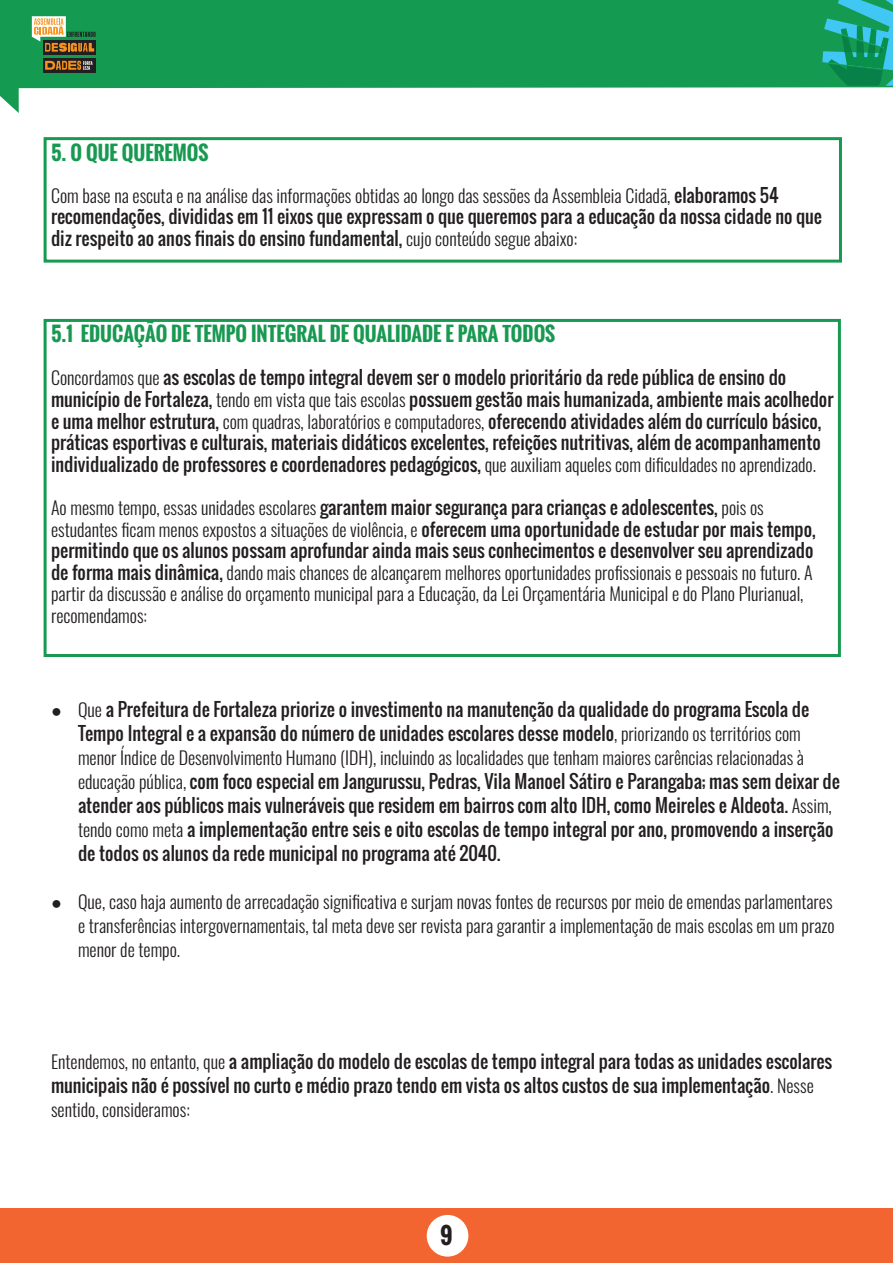
<style>
.page{position:relative;width:893px;height:1263px;background:#fff}
.page>*{position:absolute;margin:0;border:0;box-sizing:border-box;transform-origin:0 0}
.t1{font:700 22.5px "Oswald";color:#231f20}
.t2{font:700 19.5px "Oswald";color:#189951}
.t3{font:18px/24px "Oswald";color:#231f20}
.t4{font:300 18px/21.6px "Oswald";color:#231f20}
.s1{font-weight:300}
.s2{font-weight:400}
.s3{font-family:"Arial";font-weight:700}
</style>
<div class="page">
<svg style="left:0;top:0;width:822px;height:113px;fill:#159a51"></svg>
<svg style="left:822px;top:0;width:71px;height:88px;background:#1fa381"></svg>
<div style="left:43px;top:58px;width:53px;height:15px;background:#231f20"></div>
<div style="left:43px;top:40px;width:53px;height:15px;background:#231f20"></div>
<svg style="left:32px;top:16px;width:64px;height:36px"></svg>
<svg style="left:45px;top:61px;width:48px;height:9px"></svg>
<div style="left:0;top:1209px;width:893px;height:54px;background:#f26430"></div>
<div style="left:427px;top:1215px;width:41px;height:41px;background:#fff;border-radius:50%"></div>
<div style="left:44px;top:319px;width:797px;height:338px;border:3px solid #189951"></div>
<div style="left:44px;top:137px;width:798px;height:126px;border:3px solid #189951"></div>
<p class="t2" style="left:51px;top:138px;width:159px">5. O QUE QUEREMOS</p>
<p class="t3" style="left:51px;top:185px;width:772px;line-height:21px"><span class="s1">Com base na escuta e na análise das informações obtidas ao longo das sessões da Assembleia Cidadã,</span> elaboramos 54 recomendações, divididas em 11 eixos que expressam o que queremos para a educação da nossa cidade no que diz respeito ao anos finais do ensino fundamental, <span class="s1">cujo conteúdo segue abaixo:</span></p>
<p class="t2" style="left:51px;top:319px;width:506px">5.1 EDUCAÇÃO DE TEMPO INTEGRAL DE QUALIDADE E PARA TODOS</p>
<p class="t3" style="left:51px;top:367px;width:784px;line-height:21.6px"><span class="s1">Concordamos que</span> as escolas de tempo integral devem ser o modelo prioritário da rede pública de ensino do município de Fortaleza, <span class="s1">tendo em vista que tais escolas</span> possuem gestão mais humanizada, ambiente mais acolhedor e uma melhor estrutura, <span class="s1">com quadras, laboratórios e computadores,</span> oferecendo atividades além do currículo básico, práticas esportivas e culturais, materiais didáticos excelentes, refeições nutritivas, além de acompanhamento individualizado de professores e coordenadores pedagógicos, <span class="s1">que auxiliam aqueles com dificuldades no aprendizado.</span></p>
<p class="t4" style="left:51px;top:495px;width:766px">Ao mesmo tempo, essas unidades escolares <span class="s2">garantem maior segurança para crianças e adolescentes,</span> pois os estudantes ficam menos expostos a situações de violência, e <span class="s2">oferecem uma oportunidade de estudar por mais tempo, permitindo que os alunos possam aprofundar ainda mais seus conhecimentos e desenvolver seu aprendizado de forma mais dinâmica,</span> dando mais chances de alcançarem melhores oportunidades profissionais e pessoais no futuro. A partir da discussão e análise do orçamento municipal para a Educação, da Lei Orçamentária Municipal e do Plano Plurianual, recomendamos:</p>
<p class="t3" style="left:78px;top:697px;width:763px;text-indent:-27px"><span class="s3">●</span> <span class="s1">Que</span> a Prefeitura de Fortaleza priorize o investimento na manutenção da qualidade do programa Escola de Tempo Integral e a expansão do número de unidades escolares desse modelo<span class="s1">, priorizando os territórios com menor Índice de Desenvolvimento Humano (IDH), incluindo as localidades que tenham maiores carências relacionadas à educação pública,</span> com foco especial em Jangurussu, Pedras, Vila Manoel Sátiro e Parangaba; mas sem deixar de atender aos públicos mais vulneráveis que residem em bairros com alto IDH, como Meireles e Aldeota. <span class="s1">Assim, tendo como meta</span> a implementação entre seis e oito escolas de tempo integral por ano, promovendo a inserção de todos os alunos da rede municipal no programa até 2040.</p>
<p class="t4" style="left:78px;top:888px;width:758px;line-height:24px;text-indent:-27px"><span class="s3">●</span> Que, caso haja aumento de arrecadação significativa e surjam novas fontes de recursos por meio de emendas parlamentares e transferências intergovernamentais, tal meta deve ser revista para garantir a implementação de mais escolas em um prazo menor de tempo.</p>
<p class="t3" style="left:51px;top:1049px;width:783px"><span class="s1">Entendemos, no entanto, que</span> a ampliação do modelo de escolas de tempo integral para todas as unidades escolares municipais não é possível no curto e médio prazo tendo em vista os altos custos de sua implementação<span class="s1">. Nesse sentido, consideramos:</span></p>
<p class="t1" style="left:440px;top:1219px;width:14px">9</p>
</div>
